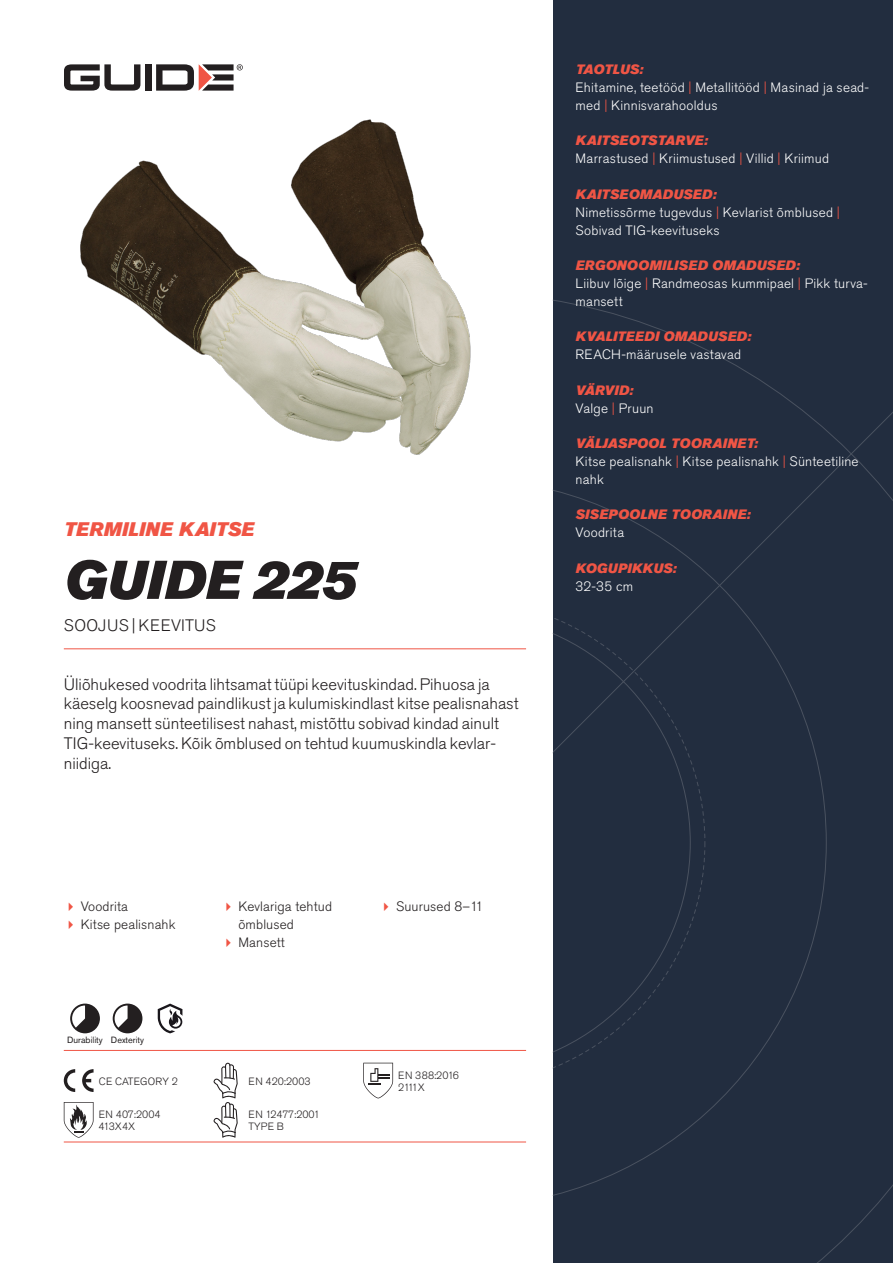
<style>
.page{position:relative;width:893px;height:1263px;background:#fff}
.page>*{position:absolute;margin:0;border:0;box-sizing:border-box;transform-origin:0 0}
.Rubrik{font:italic 54px "Akzidenz Grotesk Pro Super";color:#231f20}
.Överrubrik{font:italic 19.5px "Akzidenz Grotesk Pro Super";letter-spacing:.005em;color:#f05545}
.Ingress{font:300 16.5px/19.8px "Akzidenz Grotesk Pro";color:#231f20}
.Product_-_AltSegment{font:300 16.5px "Akzidenz Grotesk Pro";letter-spacing:.01em;color:#231f20}
.Produkt_-_Brödtext{font:300 13.5px/18px "Akzidenz Grotesk Pro";letter-spacing:.02em;color:#fff}
.Produkt_-_Namn{font:italic 13.5px "Akzidenz Grotesk Pro Super";letter-spacing:.015em;color:#f05545}
.t1{font:300 13.5px/18px "Akzidenz Grotesk Pro";letter-spacing:.01em;color:#231f20}
.Produkt_-_Namn-2{font:italic 13.5px "Akzidenz Grotesk Pro Super";letter-spacing:-.015em;color:#f05545}
.t2{font:300 10.5px "Akzidenz Grotesk Pro";color:#231f20}
.t3{font:300 10.5px "Akzidenz Grotesk Pro";letter-spacing:-.02em;color:#231f20}
.Produkt_-_Egenskaper{font:9px "Akzidenz Grotesk Pro";color:#231f20}
.s1{color:#f05545}
</style>
<div class="page">
<div style="left:145px;top:64px;width:7px;height:27px;background:#231f20"></div>
<svg style="left:156px;top:64px;width:87px;height:27px"></svg>
<svg style="left:64px;top:64px;width:76px;height:27px"></svg>
<div style="left:553px;top:0;width:340px;height:1263px;background:#222d3f"></div>
<svg style="left:553px;top:300px;width:340px;height:963px"></svg>
<hr style="left:64px;top:1050px;width:462px;height:1px;background:#f05545">
<hr style="left:64px;top:1142px;width:462px;height:1px;background:#f05545">
<svg style="left:70px;top:1003px;width:30px;height:30px"></svg>
<svg style="left:113px;top:1003px;width:29px;height:30px"></svg>
<svg style="left:158px;top:1003px;width:24px;height:30px"></svg>
<svg style="left:64px;top:1069px;width:11px;height:23px"></svg>
<svg style="left:82px;top:1069px;width:12px;height:23px"></svg>
<svg style="left:363px;top:1063px;width:30px;height:35px"></svg>
<svg style="left:64px;top:1102px;width:30px;height:36px"></svg>
<svg style="left:214px;top:1063px;width:24px;height:75px"></svg>
<img style="left:80px;top:119px;width:391px;height:336px">
<hr style="left:64px;top:648px;width:462px;height:1px;background:#f05545">
<p class="Överrubrik" style="left:64px;top:517px;width:192px">TERMILINE KAITSE</p>
<p class="Rubrik" style="left:64px;top:545px;width:294px">GUIDE 225</p>
<p class="Product_-_AltSegment" style="left:64px;top:615px;width:153px">SOOJUS | KEEVITUS</p>
<p class="Ingress" style="left:64px;top:674px;width:456px">Üliõhukesed voodrita lihtsamat tüüpi keevituskindad. Pihuosa ja käeselg koosnevad paindlikust ja kulumiskindlast kitse pealisnahast ning mansett sünteetilisest nahast, mistõttu sobivad kindad ainult TIG-keevituseks. Kõik õmblused on tehtud kuumuskindla kevlar&shy;niidiga.</p>
<p class="t1" style="left:81px;top:897px;width:49px">Voodrita</p>
<p class="t1" style="left:81px;top:915px;width:96px">Kitse pealisnahk</p>
<p class="t1" style="left:238px;top:897px;width:95px">Kevlariga tehtud õmblused</p>
<p class="t1" style="left:238px;top:933px;width:48px">Mansett</p>
<p class="Produkt_-_Egenskaper" style="left:67px;top:1034px;width:37px">Durability</p>
<p class="Produkt_-_Egenskaper" style="left:111px;top:1034px;width:35px">Dexterity</p>
<p class="t2" style="left:99px;top:1074px;width:81px">CE CATEGORY 2</p>
<p class="t2" style="left:248px;top:1074px;width:64px">EN 420:2003</p>
<p class="t2" style="left:99px;top:1107px;width:63px">EN 407:2004</p>
<p class="t2" style="left:99px;top:1119px;width:38px">413X4X</p>
<p class="t3" style="left:248px;top:1107px;width:73px">EN 12477:2001</p>
<p class="t2" style="left:248px;top:1119px;width:37px">TYPE B</p>
<p class="t1" style="left:396px;top:897px;width:89px">Suurused 8–11</p>
<p class="t2" style="left:398px;top:1068px;width:62px">EN 388:2016</p>
<p class="t2" style="left:398px;top:1080px;width:28px">2111X</p>
<p class="Produkt_-_Namn-2" style="left:576px;top:60px;width:69px">TAOTLUS:</p>
<p class="Produkt_-_Brödtext" style="left:576px;top:78px;width:295px">Ehitamine, teetööd <span class="s1">|</span> Metallitööd <span class="s1">|</span> Masinad ja sead&shy;med <span class="s1">|</span> Kinnisvarahooldus</p>
<p class="Produkt_-_Namn" style="left:576px;top:132px;width:134px">KAITSEOTSTARVE:</p>
<p class="Produkt_-_Brödtext" style="left:576px;top:150px;width:255px">Marrastused <span class="s1">|</span> Kriimustused <span class="s1">|</span> Villid <span class="s1">|</span> Kriimud</p>
<p class="Produkt_-_Namn" style="left:576px;top:185px;width:142px">KAITSEOMADUSED:</p>
<p class="Produkt_-_Brödtext" style="left:576px;top:203px;width:266px">Nimetissõrme tugevdus <span class="s1">|</span> Kevlarist õmblused <span class="s1">|<br></span>Sobivad TIG-keevituseks</p>
<p class="Produkt_-_Namn" style="left:576px;top:256px;width:226px">ERGONOOMILISED OMADUSED:</p>
<p class="Produkt_-_Brödtext" style="left:576px;top:274px;width:294px">Liibuv lõige <span class="s1">|</span> Randmeosas kummipael <span class="s1">|</span> Pikk turva&shy;mansett</p>
<p class="Produkt_-_Namn" style="left:576px;top:328px;width:177px">KVALITEEDI OMADUSED:</p>
<p class="Produkt_-_Brödtext" style="left:576px;top:346px;width:167px">REACH-määrusele vastavad</p>
<p class="Produkt_-_Namn" style="left:576px;top:381px;width:59px">VÄRVID:</p>
<p class="Produkt_-_Brödtext" style="left:576px;top:399px;width:80px">Valge <span class="s1">|</span> Pruun</p>
<p class="Produkt_-_Namn" style="left:576px;top:434px;width:184px">VÄLJASPOOL TOORAINET:</p>
<p class="Produkt_-_Brödtext" style="left:576px;top:452px;width:285px">Kitse pealisnahk <span class="s1">|</span> Kitse pealisnahk <span class="s1">|</span> Sünteetiline nahk</p>
<p class="Produkt_-_Namn" style="left:576px;top:506px;width:176px">SISEPOOLNE TOORAINE:</p>
<p class="Produkt_-_Brödtext" style="left:576px;top:524px;width:50px">Voodrita</p>
<p class="Produkt_-_Namn" style="left:576px;top:559px;width:102px">KOGUPIKKUS:</p>
<p class="Produkt_-_Brödtext" style="left:576px;top:577px;width:59px">32-35 cm</p>
</div>
